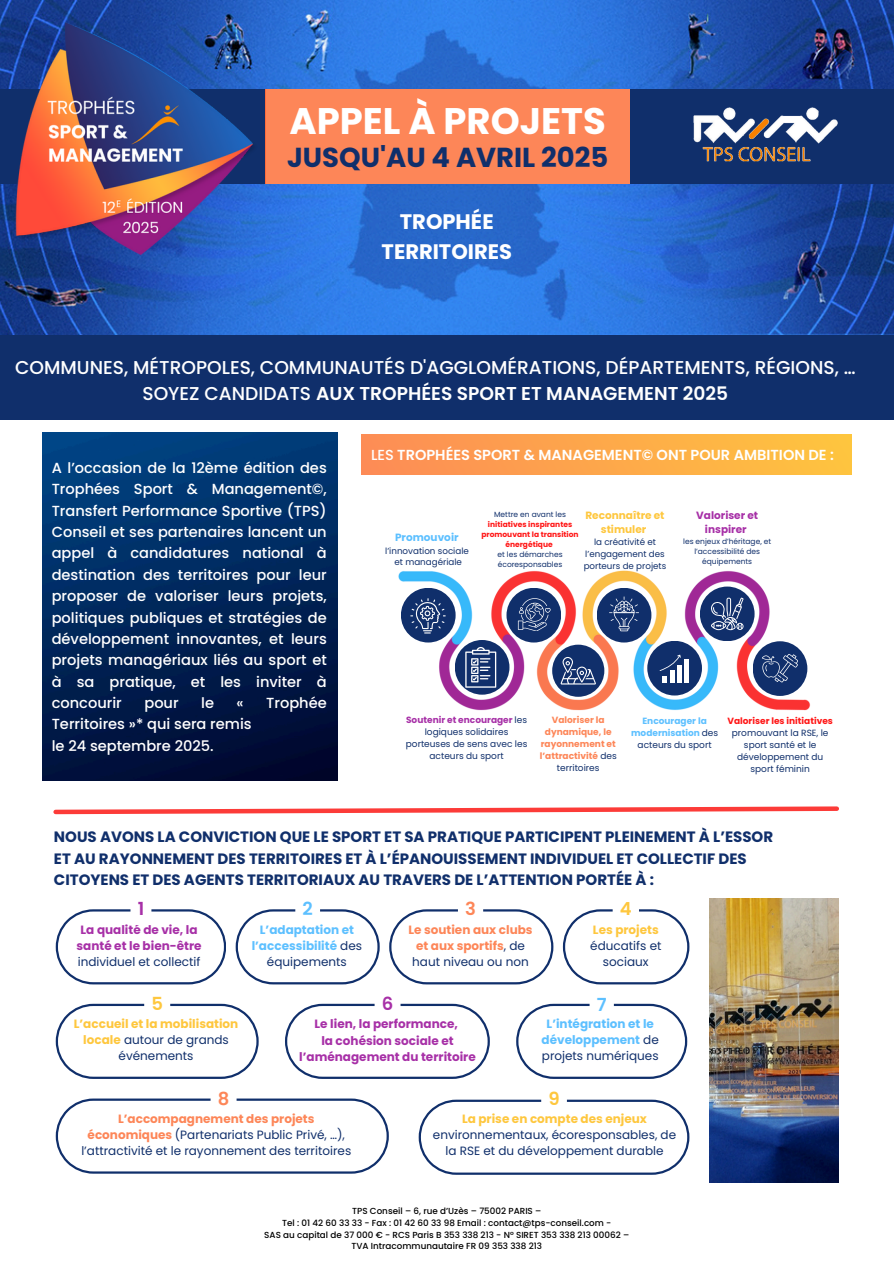
<style>
.page{position:relative;width:894px;height:1264px;background:#fff}
.page>*{position:absolute;margin:0;border:0;box-sizing:border-box;transform-origin:0 0}
.t1{font:700 36.9px "Poppins";color:#fff}
.t2{font:700 27.45px "Poppins";color:#102f6b}
.t3{font:700 21px/29.2px "Poppins";color:#fff;text-align:center}
.t4{font:500 18.75px/25.8px "Poppins";color:#fff;text-align:center}
.t5{font:500 18.6px/25.8px "Poppins";color:#fff;text-align:center}
.t6{font:600 18px "Poppins";color:#fec73e}
.t7{font:600 18px "Poppins";color:#a730a7}
.t8{font:600 18px "Poppins";color:#5dc0ff}
.t9{font:600 18px "Poppins";color:#fd8658}
.t10{font:700 15px/21.3px "Poppins";color:#102f6b}
.t11{font:500 14.55px/21.3px "Poppins";color:#fff;text-align:justify}
.t12{font:600 14.55px "Poppins";color:#fff}
.t13{font:12px/16px "Poppins";color:#102f6b;text-align:center}
.t14{font:700 12px/16px "Poppins";color:#a730a7;text-align:center}
.t15{font:700 12px/16px "Poppins";color:#5dc0ff;text-align:center}
.t16{font:700 12px/16px "Poppins";color:#fec73e;text-align:center}
.t17{font:700 12px/16px "Poppins";color:#fd8658;text-align:center}
.t18{font:700 10.5px/14.5px "Poppins";color:#fec73e;text-align:center}
.t19{font:700 10.5px/14.4px "Poppins";color:#a730a7;text-align:center}
.t20{font:700 10.5px "Poppins";color:#5dc0ff}
.t21{font:9px/12px "Poppins";color:#102f6b;text-align:center}
.t22{font:700 9px/12px "Poppins";color:#fd8658;text-align:center}
.t23{font:700 9px/12px "Poppins";color:#5dc0ff;text-align:center}
.t24{font:500 8.7px "Poppins";color:#000}
.t25{font:8.7px/11.6px "Poppins";color:#102f6b;text-align:center}
.t26{font:7.5px/10.1px "Poppins";color:#102f6b}
.t27{font:700 7.5px/10.1px "Poppins";color:#ff1616;text-align:center}
.s1{font-weight:600}
.s2{font-weight:500}
.s3{font-weight:400;color:#102f6b}
.s4{font-weight:700;color:#a730a7}
.s5{font-weight:700;color:#ff1616}
.s6{font-weight:700;color:#fec73e}
.s7{font-weight:700;color:#fd8658}
</style>
<div class="page">
<div style="left:361px;top:434px;width:490px;height:41px;background:linear-gradient(to right,#fd8b56,#fec53f)"></div>
<svg style="left:53px;top:806px;width:786px;height:9px"></svg>
<img style="left:43px;top:433px;width:294px;height:347px">
<svg style="left:56px;top:909px;width:633px;height:265px"></svg>
<img style="left:709px;top:898px;width:129px;height:284px">
<img style="left:398px;top:570px;width:412px;height:141px">
<div style="left:401px;top:588px;width:54px;height:54px;background:#102f6b;border-radius:50%"></div>
<svg style="left:410px;top:598px;width:35px;height:35px"></svg>
<div style="left:454px;top:640px;width:55px;height:54px;background:#102f6b;border-radius:50%"></div>
<div style="left:506px;top:588px;width:55px;height:54px;background:#102f6b;border-radius:50%"></div>
<div style="left:552px;top:644px;width:52px;height:52px;background:#102f6b;border-radius:50%"></div>
<div style="left:596px;top:588px;width:55px;height:54px;background:#102f6b;border-radius:50%"></div>
<div style="left:647px;top:641px;width:54px;height:54px;background:#102f6b;border-radius:50%"></div>
<div style="left:699px;top:586px;width:55px;height:55px;background:#102f6b;border-radius:50%"></div>
<div style="left:752px;top:641px;width:55px;height:55px;background:#102f6b;border-radius:50%"></div>
<svg style="left:762px;top:654px;width:35px;height:28px"></svg>
<hr style="left:684px;top:659px;width:4px;height:23px;background:#fff">
<hr style="left:677px;top:664px;width:4px;height:18px;background:#fff">
<svg style="left:659px;top:654px;width:21px;height:28px"></svg>
<svg style="left:711px;top:597px;width:32px;height:33px"></svg>
<svg style="left:609px;top:596px;width:29px;height:35px"></svg>
<svg style="left:560px;top:657px;width:35px;height:27px"></svg>
<svg style="left:518px;top:598px;width:32px;height:33px"></svg>
<svg style="left:465px;top:647px;width:31px;height:40px"></svg>
<div style="left:0;top:333px;width:893px;height:86px;background:#102f6b"></div>
<img style="left:0;top:1px;width:893px;height:333px">
<div style="left:0;top:89px;width:893px;height:95px;background:#102f6b"></div>
<img style="left:684px;top:56px;width:162px;height:162px">
<div style="left:266px;top:89px;width:363px;height:95px;background:#fd8658"></div>
<img style="left:0;top:13px;width:269px;height:247px">
<p class="t1" style="left:289px;top:95px;width:317px">APPEL À PROJETS</p>
<p class="t2" style="left:287px;top:139px;width:322px">JUSQU'AU 4 AVRIL 2025</p>
<p class="t2" style="left:297px;top:139px;width:301px">DU 7 M RS AU 5 AVRIL</p>
<p class="t3" style="left:381px;top:207px;width:132px">TROPHÉE<br>TERRITOIRES</p>
<p class="t4" style="left:12px;top:349px;width:852px">COMMUNES, MÉTROPOLES, COMMUNAUTÉS D'AGGLOMÉRATIONS, DÉPARTEMENTS, RÉGIONS, …<br>SOYEZ CANDIDATS AUX <span class="s1">TROPHÉES SPORT ET MANAGEMENT 2024</span></p>
<p class="t5" style="left:15px;top:355px;width:841px">COMMUNES, MÉTROPOLES, COMMUNAUTÉS D'AGGLOMÉRATIONS, DÉPARTEMENTS, RÉGIONS, …<br>SOYEZ CANDIDATS <span class="s1">AUX TROPHÉES SPORT ET MANAGEMENT 2025</span></p>
<p class="t11" style="left:52px;top:457px;width:276px">A l’occasion de la 12ème édition des Trophées Sport &amp; Management©, Transfert Performance Sportive (TPS)<br>Conseil et ses partenaires lancent un appel à candidatures national à destination des territoires pour leur proposer de valoriser leurs projets, politiques publiques et stratégies de développement innovantes, et leurs projets managériaux liés au sport et à sa pratique, et les inviter à concourir</p>
<p class="t11" style="left:144px;top:692px;width:36px">pour</p>
<p class="t11" style="left:201px;top:692px;width:14px">le</p>
<p class="t11" style="left:236px;top:692px;width:9px">«</p>
<p class="t11" style="left:266px;top:692px;width:62px">Trophée</p>
<p class="t11" style="left:52px;top:713px;width:201px">Territoires »* qui sera remis le 24 septembre 2025.</p>
<p class="t12" style="left:371px;top:444px;width:464px"><span class="s2">LES</span> TROPHÉES SPORT &amp; MANAGEMENT© ONT POUR AMBITION DE :</p>
<p class="t20" style="left:395px;top:530px;width:65px">Promouvoir</p>
<p class="t25" style="left:385px;top:545px;width:85px">l’innovation sociale</p>
<p class="t25" style="left:394px;top:556px;width:69px">et managériale</p>
<p class="t18" style="left:585px;top:507px;width:81px">Reconnaître et stimuler</p>
<p class="t25" style="left:583px;top:536px;width:84px">la créativité et l’engagement des porteurs de projets</p>
<p class="t27" style="left:481px;top:509px;width:99px"><span class="s3">Mettre en avant les </span>initiatives inspirantes promouvant la transition énergétique</p>
<p class="t26" style="left:497px;top:549px;width:67px">et les démarches écoresponsables</p>
<p class="t19" style="left:696px;top:508px;width:63px">Valoriser et inspirer</p>
<p class="t26" style="left:683px;top:536px;width:89px;text-align:center">les enjeux d’héritage, et l’accessibilité des équipements</p>
<p class="t21" style="left:405px;top:714px;width:123px"><span class="s4">Soutenir et encourager</span> les logiques solidaires porteuses de sens avec les acteurs du sport</p>
<p class="t22" style="left:539px;top:714px;width:78px">Valoriser la dynamique, le rayonnement et l’attractivité <span class="s3">des territoires</span></p>
<h5 class="t23" style="left:631px;top:715px;width:89px">Encourager la modernisation <span class="s3">des acteurs du sport</span></h5>
<p class="t21" style="left:727px;top:715px;width:107px"><span class="s5">Valoriser les initiatives </span>promouvant la RSE, le sport santé et le développement du sport féminin</p>
<h4 class="t10" style="left:54px;top:826px;width:720px">NOUS AVONS LA CONVICTION QUE LE SPORT ET SA PRATIQUE PARTICIPENT PLEINEMENT À L’ESSOR<br>ET AU RAYONNEMENT DES TERRITOIRES ET À L’ÉPANOUISSEMENT INDIVIDUEL ET COLLECTIF DES<br>CITOYENS ET DES AGENTS TERRITORIAUX AU TRAVERS DE L’ATTENTION PORTÉE À :</h4>
<h6 class="t7" style="left:138px;top:896px;width:8px">1</h6>
<p class="t8" style="left:302px;top:896px;width:12px">2</p>
<p class="t14" style="left:76px;top:921px;width:126px">La qualité de vie, la santé et le bien-être <span class="s3">individuel et collectif</span></p>
<p class="t15" style="left:251px;top:921px;width:112px">L’adaptation et l’accessibilité <span class="s3">des équipements</span></p>
<p class="t9" style="left:465px;top:896px;width:12px">3</p>
<p class="t17" style="left:408px;top:921px;width:126px">Le soutien aux clubs et aux sportifs<span class="s3">, de haut niveau ou non</span></p>
<p class="t13" style="left:590px;top:921px;width:73px"><span class="s6">Les projets </span>éducatifs et sociaux</p>
<p class="t6" style="left:619px;top:896px;width:13px">4</p>
<p class="t6" style="left:151px;top:991px;width:13px">5</p>
<p class="t7" style="left:381px;top:991px;width:13px">6</p>
<p class="t8" style="left:596px;top:991px;width:11px">7</p>
<p class="t16" style="left:74px;top:1015px;width:166px">L’accueil et la mobilisation locale <span class="s3">autour de grands événements</span></p>
<p class="t15" style="left:541px;top:1015px;width:119px">L’intégration et le développement <span class="s3">de projets numériques</span></p>
<p class="t14" style="left:314px;top:1016px;width:145px">Le lien, la performance,</p>
<p class="t14" style="left:299px;top:1032px;width:178px">la cohésion sociale et l’aménagement du territoire</p>
<h5 class="t9" style="left:218px;top:1086px;width:13px">8</h5>
<h4 class="t6" style="left:548px;top:1086px;width:13px">9</h4>
<p class="t13" style="left:81px;top:1110px;width:271px"><span class="s7">L’accompagnement des projets économiques</span> (Partenariats Public Privé, …), l’attractivité et le rayonnement des territoires</p>
<p class="t13" style="left:433px;top:1111px;width:245px"><span class="s6">La prise en compte des enjeux </span>environnementaux, écoresponsables, de la RSE et du développement durable</p>
<h1 class="t24" style="left:352px;top:1204px;width:191px">TPS Conseil – 6, rue d’Uzès – 75002 PARIS –</h1>
<h2 class="t24" style="left:282px;top:1216px;width:330px">Tel : 01 42 60 33 33 - Fax : 01 42 60 33 98 Email : contact@tps-conseil.com -</h2>
<h2 class="t24" style="left:264px;top:1228px;width:366px">SAS au capital de 37 000 € - RCS Paris B 353 338 213 - N° SIRET 353 338 213 00062 –</h2>
<h3 class="t24" style="left:351px;top:1240px;width:192px">TVA Intracommunautaire FR 09 353 338 213</h3>
</div>
